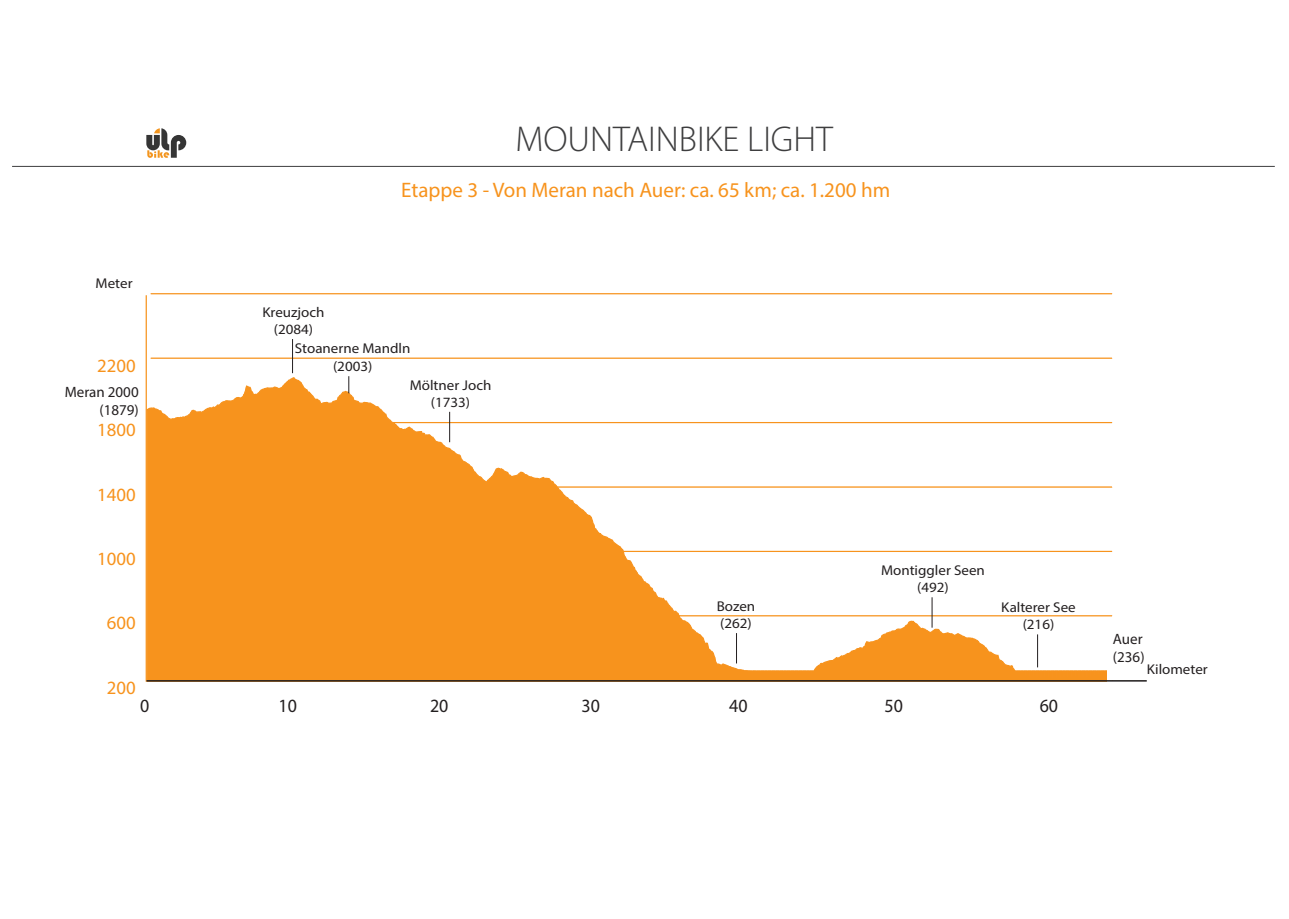
<style>
.page{position:relative;width:1289px;height:919px;background:#fff}
.page>*{position:absolute;margin:0;border:0;box-sizing:border-box;transform-origin:0 0}
.t1{font:300 36px "Myriad Pro";color:#3e3e3f}
.t2{font:21px "Myriad Pro";color:#f7931d}
.t3{font:18.75px "Myriad Pro";color:#f7931d}
.t4{font:18.75px "Myriad Pro";color:#231f20;scale:.96 1}
.t5{font:15px/18px "Myriad Pro";color:#231f20}
.t6{font:14.25px/17.1px "Myriad Pro";color:#231f20;text-align:center;scale:1.06 1}
</style>
<div class="page">
<svg style="left:146px;top:376px;width:962px;height:306px"></svg>
<hr style="left:146px;top:295px;width:1px;height:386px;background:#f7931d">
<hr style="left:151px;top:615px;width:960px;height:1px;background:#f7931d">
<hr style="left:151px;top:550px;width:960px;height:2px;background:#f7931d">
<hr style="left:151px;top:486px;width:960px;height:1px;background:#f7931d">
<hr style="left:151px;top:422px;width:960px;height:1px;background:#f7931d">
<hr style="left:151px;top:357px;width:960px;height:2px;background:#f7931d">
<hr style="left:151px;top:293px;width:960px;height:1px;background:#f7931d">
<hr style="left:146px;top:680px;width:1000px;height:1px;background:#231f20">
<svg style="left:150px;top:670px;width:962px;height:12px;background:#db841f"></svg>
<div style="left:1107px;top:668px;width:8px;height:12px;background:#fff"></div>
<hr style="left:449px;top:412px;width:1px;height:30px;background:#231f20">
<hr style="left:736px;top:633px;width:1px;height:30px;background:#231f20">
<hr style="left:292px;top:339px;width:1px;height:34px;background:#231f20">
<svg style="left:348px;top:376px;width:1px;height:17px"></svg>
<hr style="left:931px;top:597px;width:1px;height:30px;background:#231f20">
<hr style="left:1037px;top:634px;width:1px;height:33px;background:#231f20">
<svg style="left:146px;top:128px;width:40px;height:30px"></svg>
<hr style="left:12px;top:166px;width:1262px;height:1px;background:#3e3e3f">
<h1 class="t1" style="left:515px;top:117px;width:319px">MOUNTAINBIKE LIGHT</h1>
<p class="t6" style="left:96px;top:274px;width:36px">Meter</p>
<h3 class="t3" style="left:97px;top:354px;width:40px">2200</h3>
<p class="t5" style="left:65px;top:382px;width:76px;text-align:right">Meran 2000 (1879)</p>
<h3 class="t3" style="left:97px;top:418px;width:40px">1800</h3>
<h3 class="t3" style="left:97px;top:482px;width:40px">1400</h3>
<h3 class="t3" style="left:97px;top:547px;width:40px">1000</h3>
<h3 class="t3" style="left:107px;top:611px;width:30px">600</h3>
<h3 class="t3" style="left:107px;top:676px;width:30px">200</h3>
<h2 class="t2" style="left:401px;top:177px;width:490px">Etappe 3 - Von Meran nach Auer: ca. 65 km; ca. 1.200 hm</h2>
<p class="t6" style="left:262px;top:303px;width:60px">Kreuzjoch (2084)</p>
<p class="t6" style="left:295px;top:340px;width:111px">Stoanerne Mandln (2003)</p>
<p class="t6" style="left:410px;top:376px;width:79px">Möltner Joch (1733)</p>
<p class="t6" style="left:716px;top:597px;width:38px;text-align:left">Bozen (262)</p>
<p class="t6" style="left:881px;top:561px;width:99px">Montiggler Seen (492)</p>
<p class="t6" style="left:1001px;top:598px;width:72px">Kalterer See (216)</p>
<h3 class="t4" style="left:140px;top:694px;width:11px">0</h3>
<h3 class="t4" style="left:278px;top:694px;width:21px">10</h3>
<h3 class="t4" style="left:430px;top:694px;width:21px">20</h3>
<h3 class="t4" style="left:581px;top:694px;width:21px">30</h3>
<h3 class="t4" style="left:729px;top:694px;width:21px">40</h3>
<h3 class="t4" style="left:884px;top:694px;width:21px">50</h3>
<h3 class="t4" style="left:1039px;top:694px;width:21px">60</h3>
<p class="t5" style="left:1112px;top:629px;width:33px">Auer (236)</p>
<p class="t6" style="left:1146px;top:660px;width:59px">Kilometer</p>
</div>
